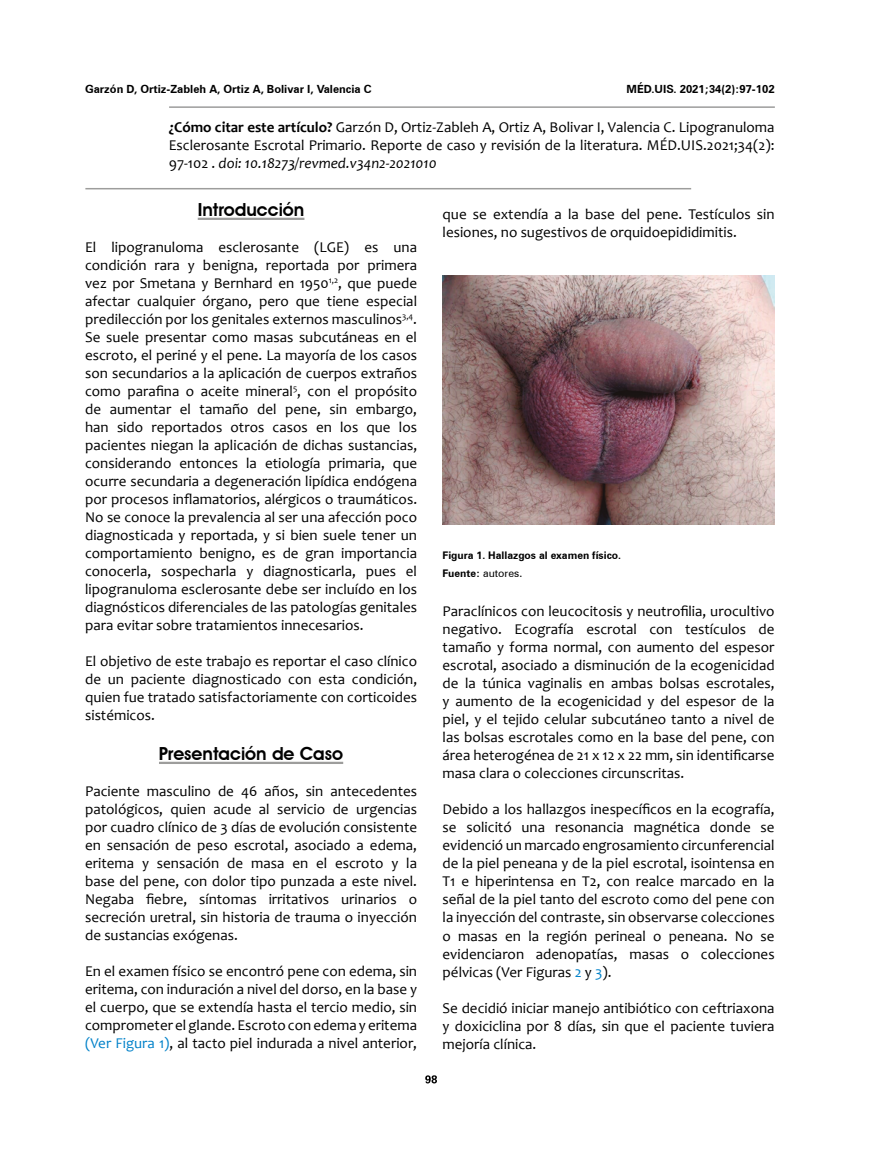
<style>
.page{position:relative;width:881px;height:1149px;background:#fff}
.page>*{position:absolute;margin:0;border:0;box-sizing:border-box;transform-origin:0 0}
.t1{font:600 18px "Avant Garde IT Cby BT";color:#000}
.t2{font:15px/18px "Candara";color:#000;text-align:justify}
.t3{font:700 11.25px "Zurich BT";color:#000}
.t4{font:700 10.5px/18px "Zurich BT";color:#000}
.s1{font-weight:700}
.s2{font-style:italic}
.s3{color:#0081c9}
.s4{font-weight:400}
</style>
<div class="page">
<svg style="left:425px;top:1075px;width:12px;height:8px"></svg>
<hr style="left:85px;top:188px;width:606px;height:1px;background:#9d9d9c">
<hr style="left:169px;top:106px;width:605px;height:2px;background:#9d9d9c">
<hr style="left:198px;top:218px;width:106px;height:2px;background:#9d9d9c">
<hr style="left:159px;top:761px;width:184px;height:2px;background:#9d9d9c">
<img style="left:442px;top:275px;width:332px;height:249px">
<p class="t3" style="left:85px;top:80px;width:288px">Garzón D, Ortiz-Zableh A, Ortiz A, Bolivar I, Valencia C</p>
<p class="t3" style="left:626px;top:81px;width:149px">MÉD.UIS. 2021;34(2):97-102</p>
<p class="t2" style="left:169px;top:117px;width:607px"><span class="s1">¿Cómo citar este artículo?</span> Garzón D, Ortiz-Zableh A, Ortiz A, Bolivar I, Valencia C. Lipogranuloma Esclerosante Escrotal Primario. Reporte de caso y revisión de la literatura. MÉD.UIS.2021;34(2):<br>97-102 . <span class="s2">doi: 10.18273/revmed.v34n2-2021010</span></p>
<p class="t1" style="left:198px;top:198px;width:108px">Introducción</p>
<p class="t2" style="left:85px;top:238px;width:333px">El lipogranuloma esclerosante (LGE) es una condición rara y benigna, reportada por primera vez por Smetana y Bernhard en 1950<sup>1,2</sup>, que puede afectar cualquier órgano, pero que tiene especial predilección por los genitales externos masculinos<sup>3,4</sup>.<br>Se suele presentar como masas subcutáneas en el escroto, el periné y el pene. La mayoría de los casos son secundarios a la aplicación de cuerpos extraños como parafina o aceite mineral<sup>5</sup>, con el propósito de aumentar el tamaño del pene, sin embargo, han sido reportados otros casos en los que los pacientes niegan la aplicación de dichas sustancias, considerando entonces la etiología primaria, que ocurre secundaria a degeneración lipídica endógena por procesos inflamatorios, alérgicos o traumáticos.<br>No se conoce la prevalencia al ser una afección poco diagnosticada y reportada, y si bien suele tener un comportamiento benigno, es de gran importancia conocerla, sospecharla y diagnosticarla, pues el lipogranuloma esclerosante debe ser incluído en los diagnósticos diferenciales de las patologías genitales para evitar sobre tratamientos innecesarios.</p>
<p class="t2" style="left:85px;top:652px;width:333px">El objetivo de este trabajo es reportar el caso clínico de un paciente diagnosticado con esta condición, quien fue tratado satisfactoriamente con corticoides sistémicos.</p>
<p class="t1" style="left:159px;top:742px;width:186px">Presentación de Caso</p>
<p class="t2" style="left:85px;top:781px;width:333px">Paciente masculino de 46 años, sin antecedentes patológicos, quien acude al servicio de urgencias por cuadro clínico de 3 días de evolución consistente en sensación de peso escrotal, asociado a edema, eritema y sensación de masa en el escroto y la base del pene, con dolor tipo punzada a este nivel.<br>Negaba fiebre, síntomas irritativos urinarios o secreción uretral, sin historia de trauma o inyección de sustancias exógenas.</p>
<p class="t2" style="left:85px;top:961px;width:333px">En el examen físico se encontró pene con edema, sin eritema, con induración a nivel del dorso, en la base y el cuerpo, que se extendía hasta el tercio medio, sin comprometer el glande. Escroto con edema y eritema <span class="s3">(Ver Figura 1)</span>, al tacto piel indurada a nivel anterior,</p>
<p class="t2" style="left:442px;top:205px;width:333px">que se extendía a la base del pene. Testículos sin lesiones, no sugestivos de orquidoepididimitis.</p>
<p class="t4" style="left:442px;top:545px;width:180px">Figura 1. Hallazgos al examen físico.<br>Fuente: <span class="s4">autores.</span></p>
<p class="t2" style="left:442px;top:602px;width:333px">Paraclínicos con leucocitosis y neutrofilia, urocultivo negativo. Ecografía escrotal con testículos de tamaño y forma normal, con aumento del espesor escrotal, asociado a disminución de la ecogenicidad de la túnica vaginalis en ambas bolsas escrotales, y aumento de la ecogenicidad y del espesor de la piel, y el tejido celular subcutáneo tanto a nivel de las bolsas escrotales como en la base del pene, con área heterogénea de 21 x 12 x 22 mm, sin identificarse masa clara o colecciones circunscritas.</p>
<p class="t2" style="left:442px;top:800px;width:333px">Debido a los hallazgos inespecíficos en la ecografía, se solicitó una resonancia magnética donde se evidenció un marcado engrosamiento circunferencial de la piel peneana y de la piel escrotal, isointensa en T1 e hiperintensa en T2, con realce marcado en la señal de la piel tanto del escroto como del pene con la inyección del contraste, sin observarse colecciones o masas en la región perineal o peneana. No se evidenciaron adenopatías, masas o colecciones pélvicas (Ver Figuras <span class="s3">2</span> y <span class="s3">3</span>).</p>
<p class="t2" style="left:442px;top:998px;width:333px">Se decidió iniciar manejo antibiótico con ceftriaxona y doxiciclina por 8 días, sin que el paciente tuviera mejoría clínica.</p>
</div>
